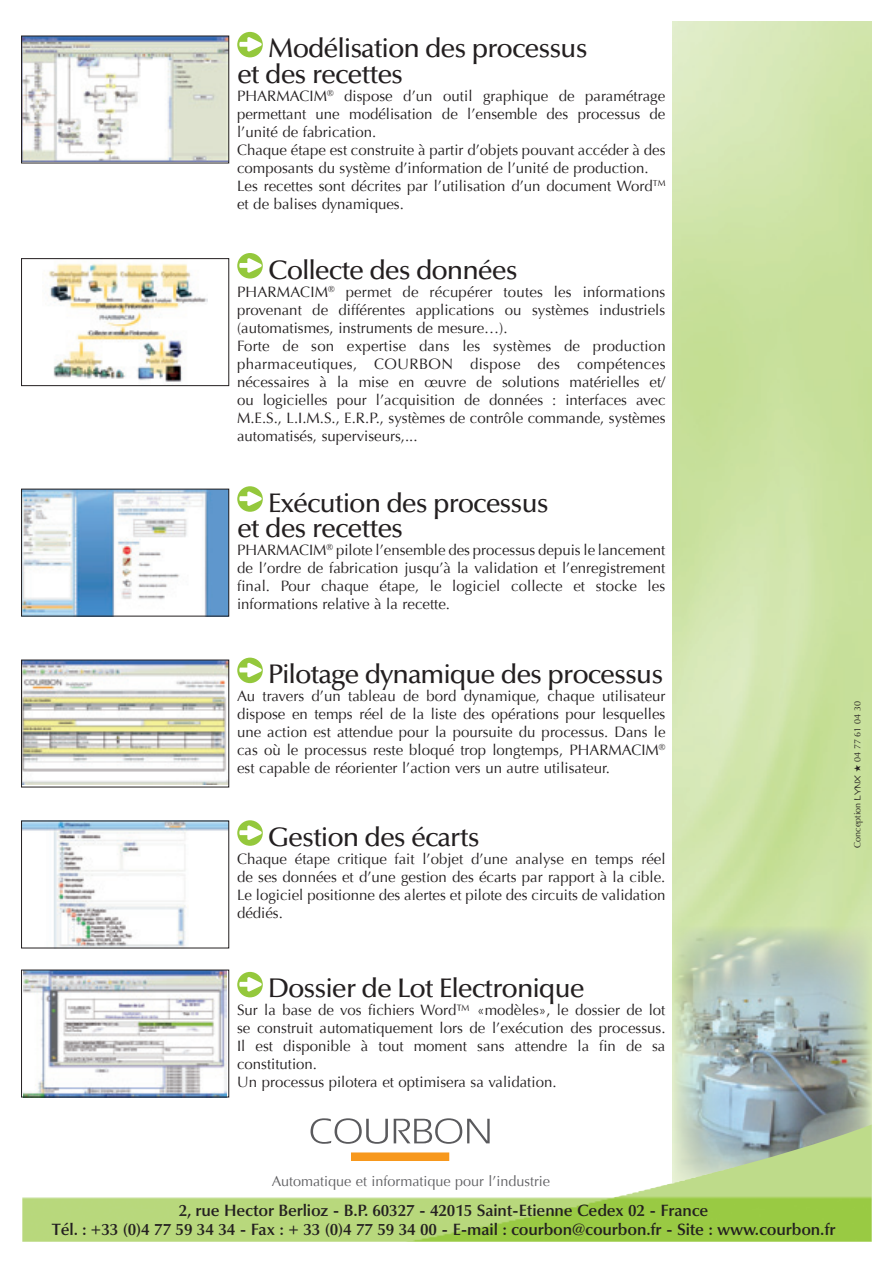
<style>
.page{position:relative;width:893px;height:1263px;background:#fff}
.page>*{position:absolute;margin:0;border:0;box-sizing:border-box;transform-origin:0 0}
.t1{font:500 27px/25.5px "Optima";letter-spacing:-.04em;color:#231f20}
.t2{font:600 16.5px/19.8px "Optima";letter-spacing:-.01em;color:#231f20;text-align:center}
.t3{font:15px/18px "Optima";color:#231f20}
.t4{font:14.4px "Optima";color:#5f5f62}
.t5{font:9px "Optima";color:#231f20}
.s1{font-family:"Arctic"}
</style>
<div class="page">
<img style="left:23px;top:38px;width:204px;height:123px">
<div style="left:21px;top:36px;width:208px;height:127px;border:1px solid #231f20"></div>
<img style="left:48px;top:263px;width:159px;height:119px">
<div style="left:21px;top:258px;width:208px;height:128px;border:1px solid #231f20"></div>
<img style="left:23px;top:491px;width:204px;height:123px">
<div style="left:21px;top:489px;width:208px;height:127px;border:1px solid #231f20"></div>
<img style="left:23px;top:662px;width:204px;height:123px">
<img style="left:23px;top:823px;width:204px;height:123px">
<img style="left:24px;top:972px;width:203px;height:123px">
<svg style="left:312px;top:1118px;width:76px;height:6px"></svg>
<svg style="left:394px;top:1118px;width:96px;height:6px"></svg>
<div style="left:237px;top:32px;width:26px;height:25px;background:#94c83c;border-radius:50%"></div>
<svg style="left:239px;top:37px;width:23px;height:15px"></svg>
<svg style="left:237px;top:486px;width:26px;height:26px"></svg>
<svg style="left:239px;top:491px;width:23px;height:15px"></svg>
<div style="left:237px;top:658px;width:26px;height:25px;background:#94c83c;border-radius:50%"></div>
<svg style="left:239px;top:663px;width:23px;height:14px"></svg>
<svg style="left:237px;top:820px;width:26px;height:26px"></svg>
<svg style="left:239px;top:825px;width:23px;height:15px"></svg>
<div style="left:237px;top:972px;width:26px;height:25px;background:#94c83c;border-radius:50%"></div>
<svg style="left:239px;top:977px;width:23px;height:14px"></svg>
<svg style="left:237px;top:253px;width:26px;height:26px"></svg>
<svg style="left:239px;top:258px;width:23px;height:15px"></svg>
<img style="left:674px;top:926px;width:198px;height:198px">
<img style="left:22px;top:1124px;width:850px;height:118px">
<h1 class="t1" style="left:237px;top:36px;width:352px;text-indent:31px">Modélisation des processus et des recettes</h1>
<p class="t3" style="left:237px;top:87px;width:430px">PHARMACIM<sup>®</sup> dispose d’un outil graphique de paramétrage permettant une modélisation de l’ensemble des processus de l’unité de fabrication.<br>Chaque étape est construite à partir d’objets pouvant accéder à des composants du système d’information de l’unité de production.<br>Les recettes sont décrites par l’utilisation d’un document Word<sup>TM </sup>et de balises dynamiques.</p>
<h1 class="t1" style="left:268px;top:257px;width:251px">Collecte des données</h1>
<p class="t3" style="left:237px;top:283px;width:430px">PHARMACIM<sup>®</sup> permet de récupérer toutes les informations provenant de différentes applications ou systèmes industriels (automatismes, instruments de mesure…).<br>Forte de son expertise dans les systèmes de production pharmaceutiques, COURBON dispose des compétences nécessaires à la mise en œuvre de solutions matérielles et/ ou logicielles pour l’acquisition de données : interfaces avec M.E.S., L.I.M.S., E.R.P., systèmes de contrôle commande, systèmes automatisés, superviseurs,...</p>
<h1 class="t1" style="left:237px;top:491px;width:313px;text-indent:31px">Exécution des processus et des recettes</h1>
<p class="t3" style="left:237px;top:541px;width:430px;text-align:justify">PHARMACIM<sup>®</sup> pilote l’ensemble des processus depuis le lancement de l’ordre de fabrication jusqu’à la validation et l’enregistrement final. Pour chaque étape, le logiciel collecte et stocke les informations relative à la recette.</p>
<h1 class="t1" style="left:268px;top:662px;width:397px">Pilotage dynamique des processus</h1>
<p class="t3" style="left:237px;top:687px;width:430px;text-align:justify">Au travers d’un tableau de bord dynamique, chaque utilisateur dispose en temps réel de la liste des opérations pour lesquelles une action est attendue pour la poursuite du processus. Dans le cas où le processus reste bloqué trop longtemps, PHARMACIM<sup>® </sup>est capable de réorienter l’action vers un autre utilisateur.</p>
<h1 class="t1" style="left:268px;top:825px;width:213px">Gestion des écarts</h1>
<p class="t3" style="left:237px;top:850px;width:430px;text-align:justify">Chaque étape critique fait l’objet d’une analyse en temps réel de ses données et d’une gestion des écarts par rapport à la cible.<br>Le logiciel positionne des alertes et pilote des circuits de validation dédiés.</p>
<h1 class="t1" style="left:268px;top:976px;width:318px">Dossier de Lot Electronique</h1>
<p class="t3" style="left:237px;top:1001px;width:430px">Sur la base de vos fichiers Word™ «modèles», le dossier de lot se construit automatiquement lors de l’exécution des processus.<br>Il est disponible à tout moment sans attendre la fin de sa constitution.<br>Un processus pilotera et optimisera sa validation.</p>
<p class="t5" style="left:852px;top:848px;width:148px;rotate:-90deg">Conception <span class="s1">LYNX</span> ★ 04 77 61 04 30</p>
<p class="t4" style="left:272px;top:1172px;width:280px">Automatique et informatique pour l’industrie</p>
<p class="t2" style="left:52px;top:1200px;width:785px">2, rue Hector Berlioz - B.P. 60327 - 42015 Saint-Etienne Cedex 02 - France<br>Tél. : +33 (0)4 77 59 34 34 - Fax : + 33 (0)4 77 59 34 00 - E-mail : courbon@courbon.fr - Site : www.courbon.fr</p>
</div>
